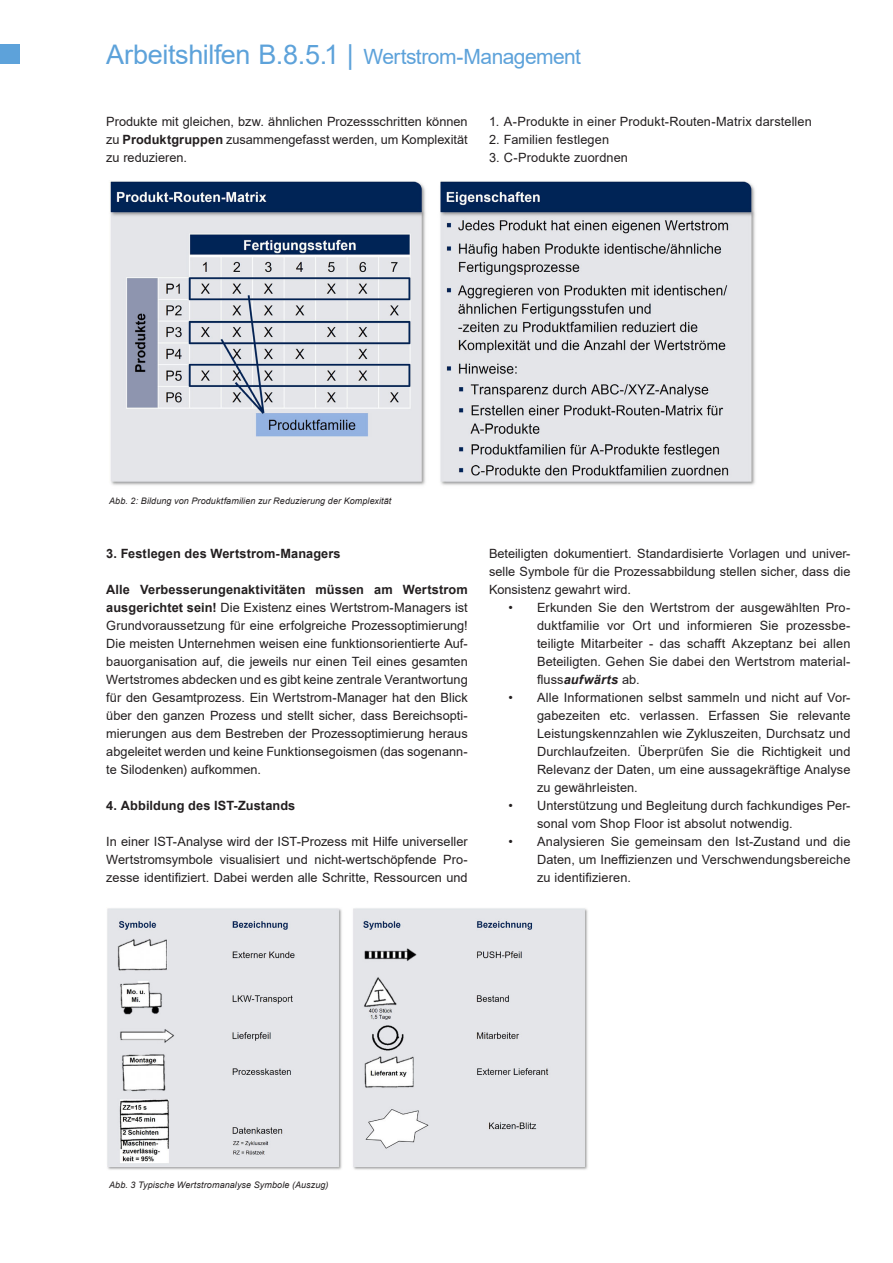
<style>
.page{position:relative;width:893px;height:1263px;background:#fff}
.page>*{position:absolute;margin:0;border:0;box-sizing:border-box;transform-origin:0 0}
.t1{font:27px "Arial";letter-spacing:-.015em;color:#5da2da}
.t2{font:12.75px/18px "Arial";letter-spacing:.005em;color:#231f20;text-align:justify}
.t3{font:700 12.75px "Arial";letter-spacing:.01em;color:#231f20}
.t4{font:italic 9px "Arial";letter-spacing:.01em;color:#231f20}
.s1{font-size:21px}
.s2{font-weight:700}
.s3{font-weight:700;font-style:italic}
</style>
<div class="page">
<div style="left:0;top:45px;width:19px;height:19px;background:#5da2da"></div>
<img style="left:110px;top:181px;width:645px;height:304px">
<img style="left:107px;top:908px;width:481px;height:262px">
<h1 class="t1" style="left:106px;top:44px;width:476px">Arbeitshilfen B.8.5.1 | <span class="s1">Wertstrom-Management</span></h1>
<p class="t2" style="left:106px;top:114px;width:363px">Produkte mit gleichen, bzw. ähnlichen Prozessschritten können zu <span class="s2">Produktgruppen</span> zusammengefasst werden, um Komplexität zu reduzieren.</p>
<p class="t2" style="left:489px;top:114px;width:324px">1. A-Produkte in einer Produkt-Routen-Matrix darstellen</p>
<p class="t2" style="left:489px;top:132px;width:122px">2. Familien festlegen</p>
<p class="t2" style="left:489px;top:150px;width:140px">3. C-Produkte zuordnen</p>
<p class="t4" style="left:109px;top:497px;width:284px">Abb. 2: Bildung von Produktfamilien zur Reduzierung der Komplexität</p>
<p class="t3" style="left:106px;top:549px;width:236px">3. Festlegen des Wertstrom-Managers</p>
<p class="t2" style="left:106px;top:582px;width:363px"><span class="s2">Alle Verbesserungenaktivitäten müssen am Wertstrom ausgerichtet sein!</span> Die Existenz eines Wertstrom-Managers ist Grundvoraussetzung für eine erfolgreiche Prozessoptimierung!<br>Die meisten Unternehmen weisen eine funktionsorientierte Auf&shy;bauorganisation auf, die jeweils nur einen Teil eines gesamten Wertstromes abdecken und es gibt keine zentrale Verantwortung für den Gesamtprozess. Ein Wertstrom-Manager hat den Blick über den ganzen Prozess und stellt sicher, dass Bereichsopti&shy;mierungen aus dem Bestreben der Prozessoptimierung heraus abgeleitet werden und keine Funktionsegoismen (das sogenann&shy;te Silodenken) aufkommen.</p>
<p class="t3" style="left:106px;top:801px;width:191px">4. Abbildung des IST-Zustands</p>
<p class="t2" style="left:106px;top:832px;width:363px">In einer IST-Analyse wird der IST-Prozess mit Hilfe universeller Wertstromsymbole visualisiert und nicht-wertschöpfende Pro&shy;zesse identifiziert. Dabei werden alle Schritte, Ressourcen und</p>
<p class="t2" style="left:489px;top:546px;width:363px">Beteiligten dokumentiert. Standardisierte Vorlagen und univer&shy;selle Symbole für die Prozessabbildung stellen sicher, dass die Konsistenz gewahrt wird.</p>
<p class="t2" style="left:537px;top:600px;width:315px;text-indent:-28px">• Erkunden Sie den Wertstrom der ausgewählten Pro&shy;duktfamilie vor Ort und informieren Sie prozessbe&shy;teiligte Mitarbeiter - das schafft Akzeptanz bei allen Beteiligten. Gehen Sie dabei den Wertstrom material&shy;fluss<span class="s3">aufwärts</span> ab.</p>
<p class="t2" style="left:537px;top:690px;width:315px;text-indent:-28px">• Alle Informationen selbst sammeln und nicht auf Vor&shy;gabezeiten etc. verlassen. Erfassen Sie relevante Leistungskennzahlen wie Zykluszeiten, Durchsatz und Durchlaufzeiten. Überprüfen Sie die Richtigkeit und Relevanz der Daten, um eine aussagekräftige Analyse zu gewährleisten.</p>
<p class="t2" style="left:537px;top:798px;width:315px;text-indent:-28px">• Unterstützung und Begleitung durch fachkundiges Per&shy;sonal vom Shop Floor ist absolut notwendig.</p>
<p class="t2" style="left:537px;top:834px;width:315px;text-indent:-28px">• Analysieren Sie gemeinsam den Ist-Zustand und die Daten, um Ineffizienzen und Verschwendungsbereiche zu identifizieren.</p>
<p class="t4" style="left:109px;top:1181px;width:221px">Abb. 3 Typische Wertstromanalyse Symbole (Auszug)</p>
</div>
